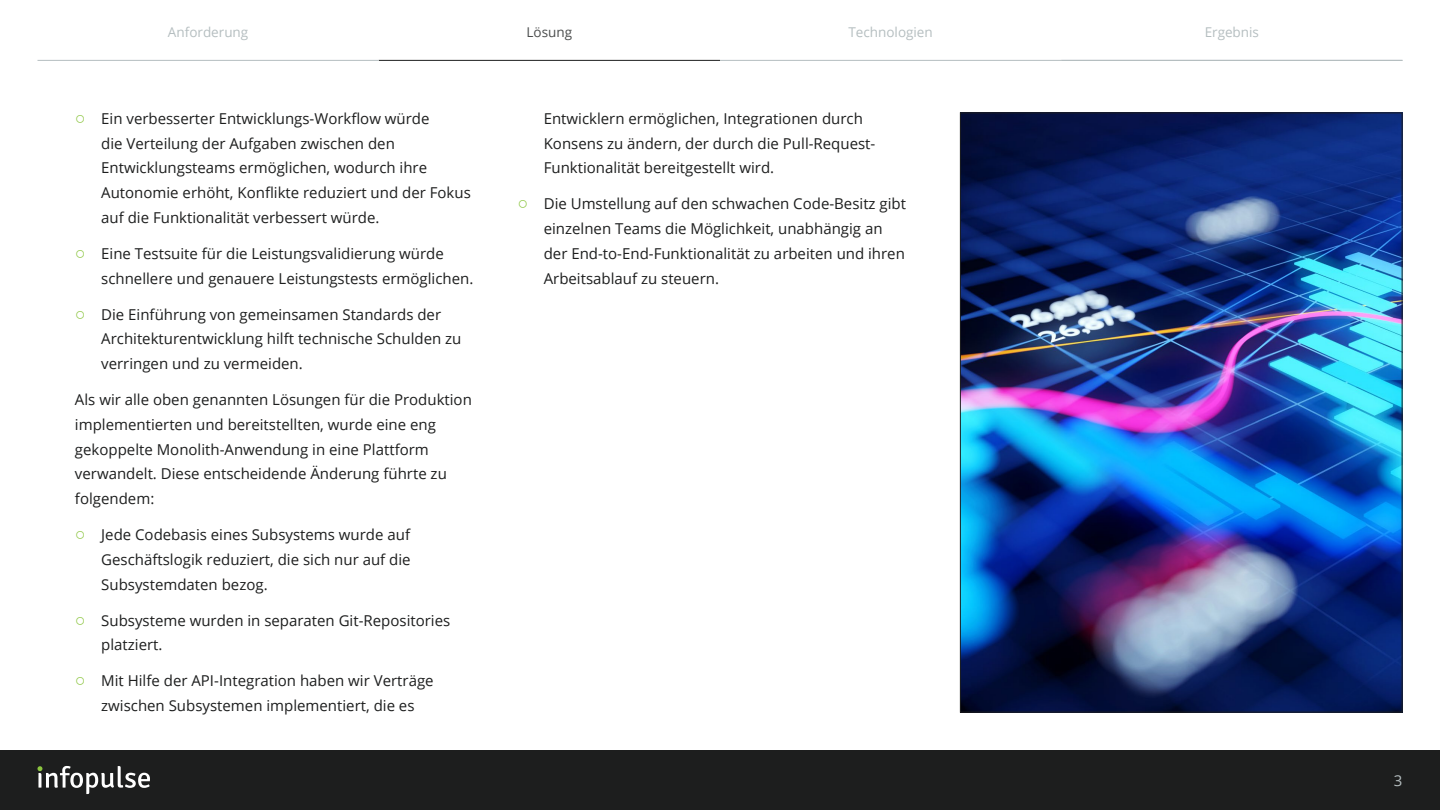
<style>
.page{position:relative;width:1440px;height:810px;background:#fff}
.page>*{position:absolute;margin:0;border:0;box-sizing:border-box;transform-origin:0 0}
.t1{font:15px/24.8px "Open Sans";color:#1d1e1e}
.t2{font:15px "Open Sans";color:#b5bec0}
.t3{font:13.5px "Open Sans";color:#b5bec0}
.t4{font:13.5px "Open Sans";color:#4b4d4d}
.s1{font-family:"Arial";font-size:18px;color:#8bc53f}
</style>
<div class="page">
<div style="left:0;top:750px;width:1440px;height:60px;background:#1d1e1e"></div>
<svg style="left:37px;top:766px;width:113px;height:28px"></svg>
<img style="left:962px;top:114px;width:438px;height:596px">
<hr style="left:1061px;top:60px;width:341px;height:1px;background:#b5bec0">
<hr style="left:720px;top:60px;width:341px;height:1px;background:#b5bec0">
<hr style="left:379px;top:60px;width:341px;height:1px;background:#1d1e1e">
<hr style="left:38px;top:60px;width:341px;height:1px;background:#b5bec0">
<p class="t3" style="left:168px;top:22px;width:82px">Anforderung</p>
<p class="t4" style="left:527px;top:22px;width:47px">Lösung</p>
<p class="t3" style="left:848px;top:22px;width:86px">Technologien</p>
<p class="t3" style="left:1205px;top:22px;width:56px">Ergebnis</p>
<p class="t1" style="left:101px;top:106px;width:371px;text-indent:-26px"><span class="s1">○</span> Ein verbesserter Entwicklungs-Workflow würde<br>die Verteilung der Aufgaben zwischen den Entwicklungsteams ermöglichen, wodurch ihre Autonomie erhöht, Konflikte reduziert und der Fokus auf die Funktionalität verbessert würde.</p>
<p class="t1" style="left:101px;top:241px;width:374px;text-indent:-26px"><span class="s1">○</span> Eine Testsuite für die Leistungsvalidierung würde schnellere und genauere Leistungstests ermöglichen.</p>
<p class="t1" style="left:101px;top:302px;width:362px;text-indent:-26px"><span class="s1">○</span> Die Einführung von gemeinsamen Standards der<br>Architekturentwicklung hilft technische Schulden zu verringen und zu vermeiden.</p>
<p class="t1" style="left:75px;top:387px;width:398px">Als wir alle oben genannten Lösungen für die Produktion implementierten und bereitstellten, wurde eine eng gekoppelte Monolith-Anwendung in eine Plattform verwandelt. Diese entscheidende Änderung führte zu folgendem:</p>
<p class="t1" style="left:101px;top:522px;width:311px;text-align:justify;text-indent:-26px"><span class="s1">○</span> Jede Codebasis eines Subsystems wurde auf Geschäftslogik reduziert, die sich nur auf die Subsystemdaten bezog.</p>
<p class="t1" style="left:101px;top:608px;width:351px;text-indent:-26px"><span class="s1">○</span> Subsysteme wurden in separaten Git-Repositories platziert.</p>
<p class="t1" style="left:75px;top:668px;width:360px;text-align:center"><span class="s1">○</span> Mit Hilfe der API-Integration haben wir Verträge zwischen Subsystemen implementiert, die es</p>
<p class="t1" style="left:544px;top:106px;width:333px">Entwicklern ermöglichen, Integrationen durch<br>Konsens zu ändern, der durch die Pull-Request-<br>Funktionalität bereitgestellt wird.</p>
<p class="t1" style="left:544px;top:191px;width:364px;text-indent:-26px"><span class="s1">○</span> Die Umstellung auf den schwachen Code-Besitz gibt einzelnen Teams die Möglichkeit, unabhängig an der End-to-End-Funktionalität zu arbeiten und ihren Arbeitsablauf zu steuern.</p>
<p class="t2" style="left:1394px;top:770px;width:10px">3</p>
</div>
